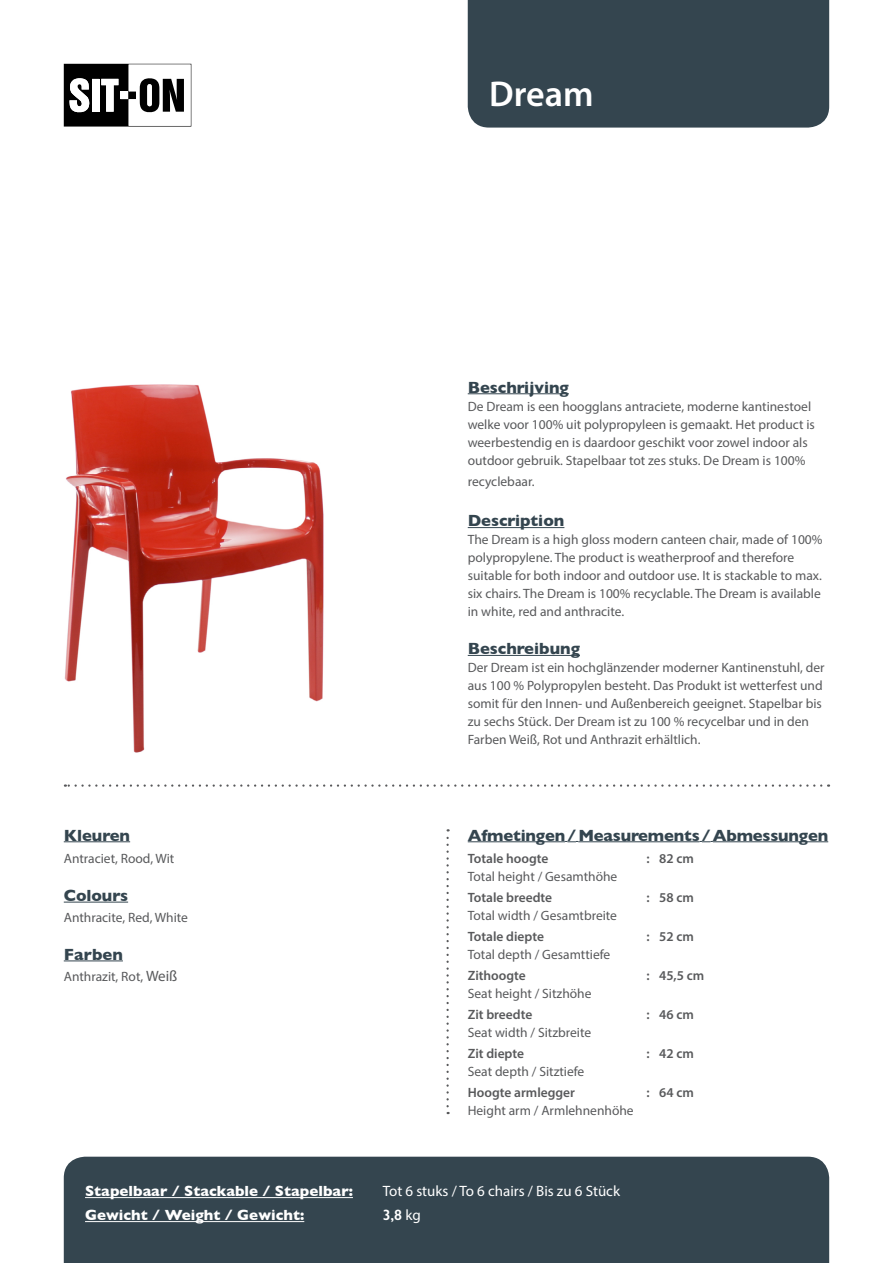
<style>
.page{position:relative;width:893px;height:1263px;background:#fff}
.page>*{position:absolute;margin:0;border:0;box-sizing:border-box;transform-origin:0 0}
.t1{font:600 36px "Myriad Pro";color:#fff}
.t2{font:700 16.5px "Gill Sans";color:#34454f}
.t3{font:700 15px "Gill Sans";color:#fff}
.t4{font:15px "Myriad Pro";color:#fff}
.t5{font:600 15px "Gill Sans";color:#fff}
.t6{font:13.5px/18px "Myriad Pro";color:#58595b}
.t7{font:600 13.5px "Myriad Pro";color:#58595b}
.s1{font-size:15px}
.s2{font-family:"Myriad Pro";font-weight:400}
</style>
<div class="page">
<div style="left:64px;top:1157px;width:765px;height:106px;background:#34454f"></div>
<svg style="left:65px;top:784px;width:756px;height:3px"></svg>
<svg style="left:64px;top:64px;width:127px;height:63px"></svg>
<hr style="left:468px;top:393px;width:101px;height:1px;background:#34454f">
<hr style="left:468px;top:527px;width:96px;height:1px;background:#34454f">
<hr style="left:468px;top:655px;width:112px;height:1px;background:#34454f">
<div style="left:468px;top:0;width:361px;height:128px;background:#34454f"></div>
<svg style="left:446px;top:829px;width:3px;height:277px"></svg>
<hr style="left:468px;top:841px;width:97px;height:1px;background:#34454f">
<svg style="left:565px;top:841px;width:13px;height:1px"></svg>
<hr style="left:578px;top:841px;width:122px;height:1px;background:#34454f">
<svg style="left:700px;top:841px;width:13px;height:1px"></svg>
<hr style="left:713px;top:841px;width:115px;height:1px;background:#34454f">
<hr style="left:64px;top:841px;width:66px;height:1px;background:#34454f">
<hr style="left:64px;top:902px;width:64px;height:1px;background:#34454f">
<hr style="left:64px;top:960px;width:59px;height:1px;background:#34454f">
<hr style="left:85px;top:1197px;width:268px;height:1px;background:#fff">
<hr style="left:85px;top:1221px;width:219px;height:1px;background:#fff">
<img style="left:64px;top:384px;width:260px;height:369px">
<h1 class="t1" style="left:489px;top:71px;width:106px">Dream</h1>
<p class="t2" style="left:64px;top:822px;width:68px">Kleuren</p>
<p class="t6" style="left:64px;top:849px;width:112px">Antraciet, Rood, Wit</p>
<p class="t2" style="left:64px;top:882px;width:66px">Colours</p>
<p class="t6" style="left:64px;top:908px;width:126px">Anthracite, Red, White</p>
<p class="t2" style="left:64px;top:941px;width:61px">Farben</p>
<p class="t6" style="left:64px;top:967px;width:115px">Anthrazit, Rot, <span class="s1">Weiß</span></p>
<p class="t2" style="left:468px;top:374px;width:103px">Beschrijving</p>
<p class="t6" style="left:468px;top:397px;width:349px">De Dream is een hoogglans antraciete, moderne kantinestoel welke voor 100% uit polypropyleen is gemaakt. Het product is weerbestendig en is daardoor geschikt voor zowel indoor als outdoor gebruik. Stapelbaar tot zes stuks. De Dream is 100%</p>
<p class="t6" style="left:468px;top:472px;width:68px">recyclebaar.</p>
<p class="t2" style="left:468px;top:508px;width:98px">Description</p>
<p class="t6" style="left:468px;top:531px;width:356px">The Dream is a high gloss modern canteen chair, made of 100% polypropylene. The product is weatherproof and therefore suitable for both indoor and outdoor use. It is stackable to max. six chairs. The Dream is 100% recyclable. The Dream is available in white, red and anthracite.</p>
<p class="t2" style="left:468px;top:635px;width:114px">Beschreibung</p>
<p class="t6" style="left:468px;top:658px;width:358px">Der Dream ist ein hochglänzender moderner Kantinenstuhl, der aus 100 % Polypropylen besteht. Das Produkt ist wetterfest und somit für den Innen- und Außenbereich geeignet. Stapelbar bis zu sechs Stück. Der Dream ist zu 100 % recycelbar und in den Farben Weiß, Rot und Anthrazit erhältlich.</p>
<p class="t2" style="left:468px;top:822px;width:362px">Afmetingen/Measurements /Abmessungen</p>
<p class="t7" style="left:468px;top:850px;width:82px">Totale hoogte</p>
<p class="t7" style="left:646px;top:850px;width:49px">: 82 cm</p>
<p class="t6" style="left:468px;top:867px;width:151px">Total height / Gesamthöhe</p>
<p class="t7" style="left:468px;top:889px;width:86px">Totale breedte</p>
<p class="t7" style="left:646px;top:889px;width:49px">: 58 cm</p>
<p class="t6" style="left:468px;top:906px;width:151px">Total width / Gesamtbreite</p>
<p class="t7" style="left:468px;top:928px;width:78px">Totale diepte</p>
<p class="t7" style="left:646px;top:928px;width:49px">: 52 cm</p>
<p class="t6" style="left:468px;top:945px;width:144px">Total depth / Gesamttiefe</p>
<p class="t7" style="left:468px;top:967px;width:60px">Zithoogte</p>
<p class="t7" style="left:646px;top:967px;width:59px">: 45,5 cm</p>
<p class="t6" style="left:468px;top:984px;width:125px">Seat height / Sitzhöhe</p>
<p class="t7" style="left:468px;top:1006px;width:66px">Zit breedte</p>
<p class="t7" style="left:646px;top:1006px;width:49px">: 46 cm</p>
<p class="t6" style="left:468px;top:1023px;width:125px">Seat width / Sitzbreite</p>
<p class="t7" style="left:468px;top:1045px;width:58px">Zit diepte</p>
<p class="t7" style="left:646px;top:1045px;width:49px">: 42 cm</p>
<p class="t6" style="left:468px;top:1062px;width:118px">Seat depth / Sitztiefe</p>
<p class="t7" style="left:468px;top:1084px;width:109px">Hoogte armlegger</p>
<p class="t7" style="left:646px;top:1084px;width:49px">: 64 cm</p>
<p class="t6" style="left:468px;top:1101px;width:167px">Height arm / Armlehnenhöhe</p>
<p class="t3" style="left:85px;top:1179px;width:269px">Stapelbaar / Stackable / Stapelbar:</p>
<p class="t4" style="left:383px;top:1182px;width:239px">Tot 6 stuks / To 6 chairs / Bis zu 6 Stück</p>
<p class="t3" style="left:85px;top:1203px;width:221px">Gewicht / Weight / Gewicht:</p>
<p class="t5" style="left:383px;top:1206px;width:40px">3,8 <span class="s2">kg</span></p>
</div>
